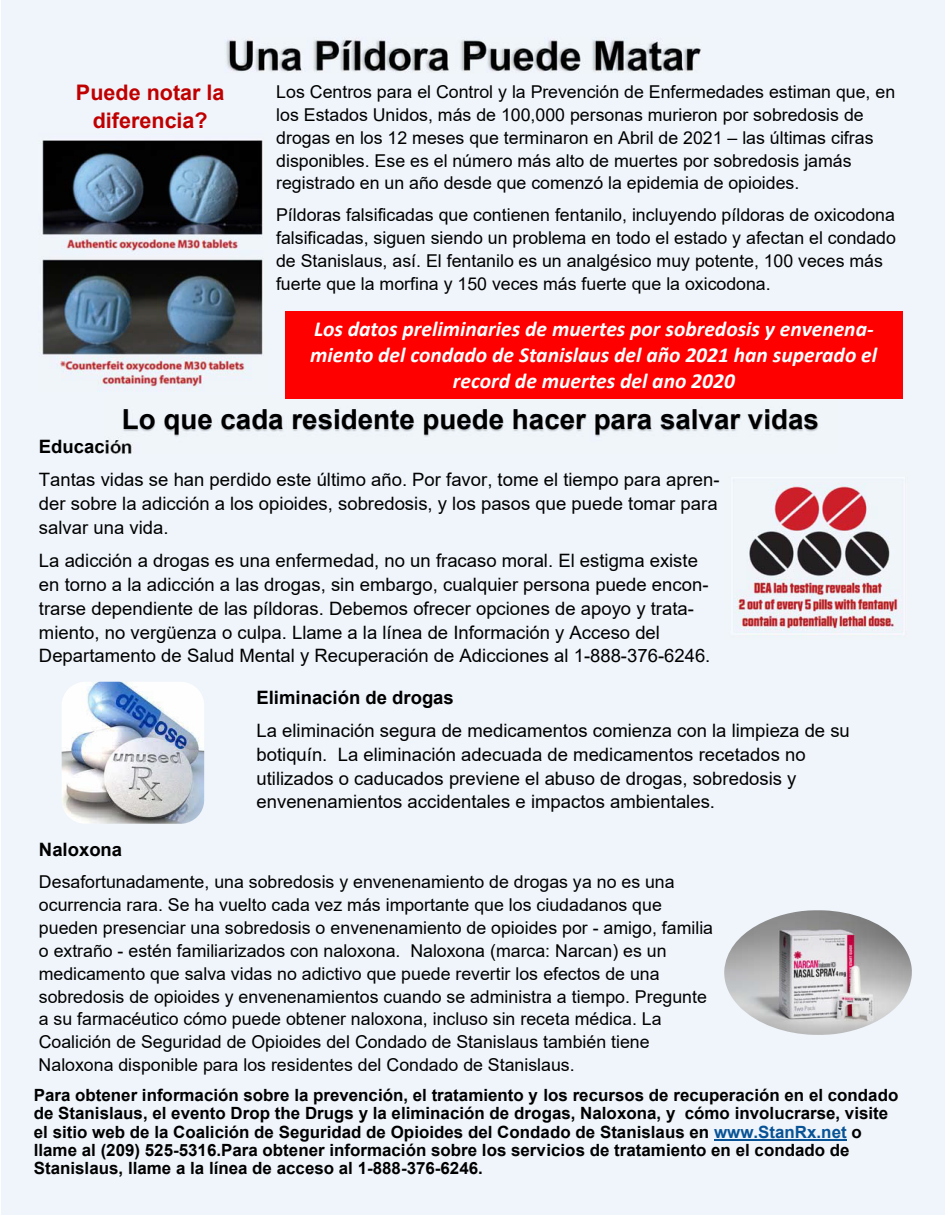
<style>
.page{position:relative;width:945px;height:1215px;background:#fff}
.page>*{position:absolute;margin:0;border:0;box-sizing:border-box;transform-origin:0 0}
.t1{font:700 27.6px "Arial";color:#000}
.t2{font:italic 700 21.45px/26.2px "Calibri";color:#fff;text-align:center}
.t3{font:700 21.45px/27.8px "Arial";color:#c00000;text-align:center}
.t4{font:18.45px/23.9px "Arial";color:#000}
.t5{font:700 18.45px "Arial";color:#000}
.t6{font:17.7px/23px "Arial";color:#000}
.t7{font:700 16.8px/18.5px "Arial";color:#000}
.s1{font-weight:700}
.s2{color:#085296}
</style>
<div class="page">
<div style="left:2px;top:1px;width:943px;height:1214px;background:#eff5fb"></div>
<img style="left:226px;top:39px;width:476px;height:33px">
<img style="left:724px;top:910px;width:188px;height:125px">
<img style="left:104px;top:398px;width:733px;height:56px">
<img style="left:42px;top:140px;width:221px;height:251px">
<img style="left:735px;top:483px;width:167px;height:154px">
<img style="left:62px;top:682px;width:142px;height:142px">
<div style="left:285px;top:311px;width:618px;height:87px;background:#f00"></div>
<hr style="left:714px;top:1139px;width:133px;height:2px;background:#085296">
<p class="t3" style="left:76px;top:79px;width:150px">Puede notar la diferencia?</p>
<p class="t6" style="left:276px;top:80px;width:621px">Los Centros para el Control y la Prevención de Enfermedades estiman que, en los Estados Unidos, más de 100,000 personas murieron por sobredosis de drogas en los 12 meses que terminaron en Abril de 2021 – las últimas cifras disponibles. Ese es el número más alto de muertes por sobredosis jamás registrado en un año desde que comenzó la epidemia de opioides.</p>
<p class="t6" style="left:276px;top:204px;width:621px">Píldoras falsificadas que contienen fentanilo, incluyendo píldoras de oxicodona falsificadas, siguen siendo un problema en todo el estado y afectan el condado de Stanislaus, así. El fentanilo es un analgésico muy potente, 100 veces más fuerte que la morfina y 150 veces más fuerte que la oxicodona.</p>
<p class="t2" style="left:310px;top:315px;width:568px">Los datos preliminaries de muertes por sobredosis y envenena&shy;miento del condado de Stanislaus del año 2021 han superado el record de muertes del ano 2020</p>
<p class="t1" style="left:122px;top:400px;width:699px">Lo que cada residente puede hacer para salvar vidas</p>
<p class="t4" style="left:39px;top:430px;width:682px;line-height:33px"><span class="s1">Educación<br></span>Tantas vidas se han perdido este último año. Por favor, tome el tiempo para apren-</p>
<p class="t4" style="left:39px;top:491px;width:680px">der sobre la adicción a los opioides, sobredosis, y los pasos que puede tomar para salvar una vida.</p>
<p class="t4" style="left:39px;top:548px;width:673px">La adicción a drogas es una enfermedad, no un fracaso moral. El estigma existe en torno a la adicción a las drogas, sin embargo, cualquier persona puede encon&shy;trarse dependiente de las píldoras. Debemos ofrecer opciones de apoyo y trata&shy;miento, no vergüenza o culpa. Llame a la línea de Información y Acceso del Departamento de Salud Mental y Recuperación de Adicciones al 1-888-376-6246.</p>
<p class="t4" style="left:257px;top:681px;width:595px;line-height:33px"><span class="s1">Eliminación de drogas<br></span>La eliminación segura de medicamentos comienza con la limpieza de su</p>
<p class="t4" style="left:257px;top:742px;width:551px">botiquín. La eliminación adecuada de medicamentos recetados no utilizados o caducados previene el abuso de drogas, sobredosis y envenenamientos accidentales e impactos ambientales.</p>
<p class="t5" style="left:39px;top:836px;width:85px">Naloxona</p>
<p class="t6" style="left:39px;top:870px;width:676px">Desafortunadamente, una sobredosis y envenenamiento de drogas ya no es una ocurrencia rara. Se ha vuelto cada vez más importante que los ciudadanos que pueden presenciar una sobredosis o envenenamiento de opioides por - amigo, familia o extraño - estén familiarizados con naloxona. Naloxona (marca: Narcan) es un medicamento que salva vidas no adictivo que puede revertir los efectos de una sobredosis de opioides y envenenamientos cuando se administra a tiempo. Pregunte a su farmacéutico cómo puede obtener naloxona, incluso sin receta médica. La Coalición de Seguridad de Opioides del Condado de Stanislaus también tiene Naloxona disponible para los residentes del Condado de Stanislaus.</p>
<p class="t7" style="left:34px;top:1086px;width:866px">Para obtener información sobre la prevención, el tratamiento y los recursos de recuperación en el condado de Stanislaus, el evento Drop the Drugs y la eliminación de drogas, Naloxona, y cómo involucrarse, visite el sitio web de la Coalición de Seguridad de Opioides del Condado de Stanislaus en <span class="s2">www.StanRx.net</span> o llame al (209) 525-5316.Para obtener información sobre los servicios de tratamiento en el condado de Stanislaus, llame a la línea de acceso al 1-888-376-6246.</p>
</div>
